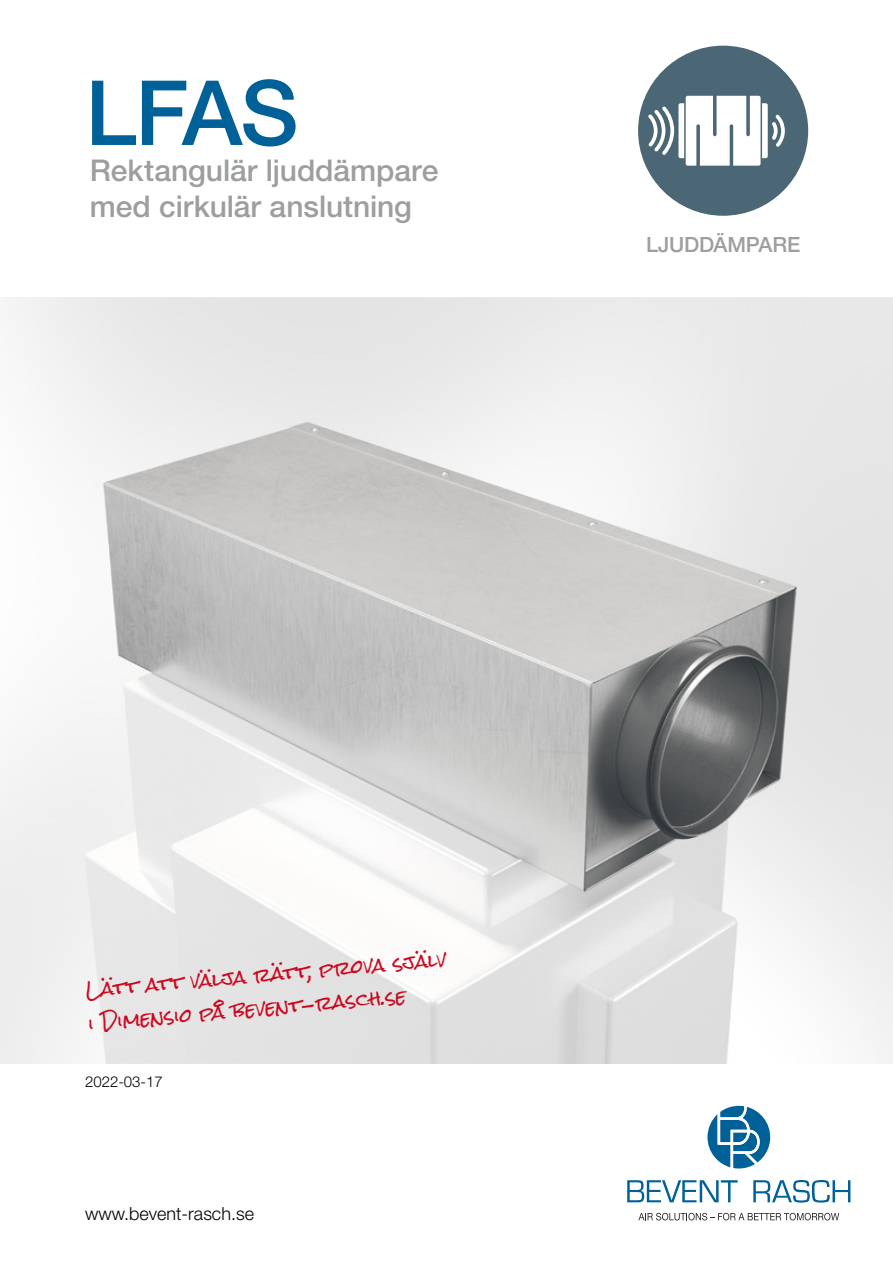
<style>
.page{position:relative;width:893px;height:1263px;background:#fff}
.page>*{position:absolute;margin:0;border:0;box-sizing:border-box;transform-origin:0 0}
.t1{font:500 90px "Helvetica Neue LT Std";color:#006098}
.t2{font:500 30px/36px "Helvetica Neue LT Std";letter-spacing:-.005em;color:#9c9e9f}
.t3{font:500 21px "Helvetica Neue LT Std";letter-spacing:-.01em;color:#9c9e9f}
.t4{font:18px/33px "Rock Salt";color:#cd071e}
.t5{font:300 18px "Helvetica Neue LT Std";color:#000}
.t6{font:300 15px "Helvetica Neue LT Std";color:#000}
</style>
<div class="page">
<div style="left:638px;top:46px;width:170px;height:170px;background:#4b6775;border-radius:50%"></div>
<svg style="left:648px;top:96px;width:137px;height:70px"></svg>
<svg style="left:707px;top:1106px;width:63px;height:62px"></svg>
<svg style="left:627px;top:1180px;width:111px;height:22px"></svg>
<svg style="left:753px;top:1180px;width:97px;height:22px"></svg>
<svg style="left:638px;top:1213px;width:201px;height:7px"></svg>
<img style="left:0;top:298px;width:893px;height:765px">
<h1 class="t1" style="left:85px;top:59px;width:215px">LFAS</h1>
<h2 class="t2" style="left:90px;top:152px;width:350px">Rektangulär ljuddämpare med cirkulär anslutning</h2>
<p class="t3" style="left:646px;top:232px;width:156px">LJUDDÄMPARE</p>
<p class="t4" style="left:84px;top:975px;width:364px;rotate:-5deg">Lätt att välja rätt, prova själv i Dimensio på bevent-rasch.se</p>
<p class="t6" style="left:85px;top:1072px;width:79px">2022-03-17</p>
<p class="t5" style="left:85px;top:1203px;width:170px">www.bevent-rasch.se</p>
</div>
